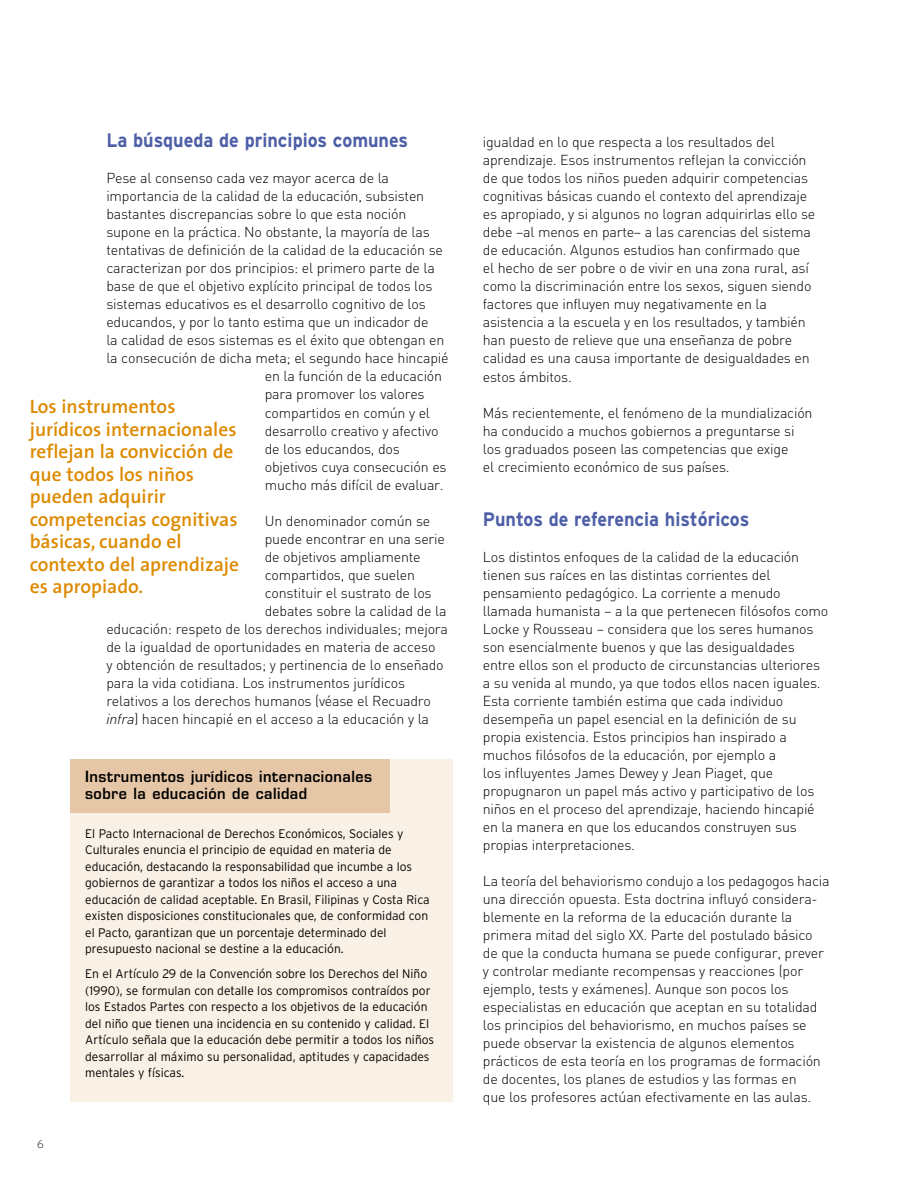
<style>
.page{position:relative;width:914px;height:1190px;background:#fff}
.page>*{position:absolute;margin:0;border:0;box-sizing:border-box;transform-origin:0 0}
.t1{font:600 19.5px/22.5px "The Sans";color:#dd8a00}
.t2{font:700 19.5px "Interstate";color:#4e5fa7;scale:.92 1}
.t3{font:600 15px/17.2px "Eurostile";letter-spacing:.035em;color:#000;scale:.95 1}
.t4{font:300 14.25px/18px "DIN";letter-spacing:-.015em;color:#000}
.t5{font:300 12.3px/16.5px "Interstate";color:#000}
.t6{font:200 10.8px "Interstate";color:#000}
.s1{font-style:italic}
</style>
<div class="page">
<div style="left:70px;top:759px;width:383px;height:342px;background:#faf1e6"></div>
<div style="left:70px;top:759px;width:319px;height:54px;background:#e5c6a7"></div>
<h1 class="t2" style="left:106px;top:133px;width:329px">La búsqueda de principios comunes</h1>
<p class="t4" style="left:106px;top:171px;width:284px">Pese al consenso cada vez mayor acerca de la</p>
<p class="t4" style="left:106px;top:189px;width:319px">importancia de la calidad de la educación, subsisten</p>
<p class="t4" style="left:106px;top:207px;width:301px">bastantes discrepancias sobre lo que esta noción</p>
<p class="t4" style="left:106px;top:225px;width:325px">supone en la práctica. No obstante, la mayoría de las</p>
<p class="t4" style="left:106px;top:243px;width:338px">tentativas de definición de la calidad de la educación se</p>
<p class="t4" style="left:106px;top:261px;width:330px">caracterizan por dos principios: el primero parte de la</p>
<p class="t4" style="left:106px;top:279px;width:327px">base de que el objetivo explícito principal de todos los</p>
<p class="t4" style="left:106px;top:297px;width:321px">sistemas educativos es el desarrollo cognitivo de los</p>
<p class="t4" style="left:106px;top:315px;width:324px">educandos, y por lo tanto estima que un indicador de</p>
<p class="t4" style="left:106px;top:333px;width:339px">la calidad de esos sistemas es el éxito que obtengan en</p>
<p class="t4" style="left:106px;top:351px;width:344px">la consecución de dicha meta; el segundo hace hincapié</p>
<p class="t4" style="left:265px;top:369px;width:179px">en la función de la educación</p>
<p class="t4" style="left:265px;top:387px;width:161px">para promover los valores</p>
<p class="t4" style="left:265px;top:405px;width:167px">compartidos en común y el</p>
<p class="t4" style="left:265px;top:423px;width:175px">desarrollo creativo y afectivo</p>
<p class="t4" style="left:265px;top:441px;width:137px">de los educandos, dos</p>
<p class="t4" style="left:265px;top:459px;width:183px">objetivos cuya consecución es</p>
<p class="t4" style="left:265px;top:477px;width:180px">mucho más difícil de evaluar.</p>
<p class="t4" style="left:265px;top:513px;width:167px">Un denominador común se</p>
<p class="t4" style="left:265px;top:531px;width:182px">puede encontrar en una serie</p>
<p class="t4" style="left:265px;top:549px;width:157px">de objetivos ampliamente</p>
<p class="t4" style="left:265px;top:567px;width:152px">compartidos, que suelen</p>
<p class="t4" style="left:265px;top:585px;width:168px">constituir el sustrato de los</p>
<p class="t4" style="left:265px;top:603px;width:183px">debates sobre la calidad de la</p>
<p class="t4" style="left:106px;top:621px;width:343px">educación: respeto de los derechos individuales; mejora</p>
<p class="t4" style="left:106px;top:639px;width:330px">de la igualdad de oportunidades en materia de acceso</p>
<p class="t4" style="left:106px;top:657px;width:339px">y obtención de resultados; y pertinencia de lo enseñado</p>
<p class="t4" style="left:106px;top:675px;width:300px">para la vida cotidiana. Los instrumentos jurídicos</p>
<p class="t4" style="left:106px;top:693px;width:326px">relativos a los derechos humanos (véase el Recuadro</p>
<p class="t4" style="left:106px;top:711px;width:324px"><span class="s1">infra</span>) hacen hincapié en el acceso a la educación y la</p>
<h1 class="t1" style="left:30px;top:397px;width:211px">Los instrumentos jurídicos internacionales reflejan la convicción de que todos los niños pueden adquirir competencias cognitivas básicas, cuando el contexto del aprendizaje es apropiado.</h1>
<p class="t3" style="left:85px;top:769px;width:303px">Instrumentos jurídicos internacionales sobre la educación de calidad</p>
<p class="t6" style="left:37px;top:1140px;width:8px">6</p>
<p class="t5" style="left:85px;top:826px;width:346px">El Pacto Internacional de Derechos Económicos, Sociales y Culturales enuncia el principio de equidad en materia de educación, destacando la responsabilidad que incumbe a los gobiernos de garantizar a todos los niños el acceso a una educación de calidad aceptable. En Brasil, Filipinas y Costa Rica existen disposiciones constitucionales que, de conformidad con el Pacto, garantizan que un porcentaje determinado del presupuesto nacional se destine a la educación.</p>
<p class="t5" style="left:85px;top:966px;width:350px">En el Artículo 29 de la Convención sobre los Derechos del Niño (1990), se formulan con detalle los compromisos contraídos por los Estados Partes con respecto a los objetivos de la educación del niño que tienen una incidencia en su contenido y calidad. El Artículo señala que la educación debe permitir a todos los niños desarrollar al máximo su personalidad, aptitudes y capacidades mentales y físicas.</p>
<p class="t4" style="left:483px;top:135px;width:334px">igualdad en lo que respecta a los resultados del aprendizaje. Esos instrumentos reflejan la convicción de que todos los niños pueden adquirir competencias cognitivas básicas cuando el contexto del aprendizaje es apropiado, y si algunos no logran adquirirlas ello se debe –al menos en parte– a las carencias del sistema de educación. Algunos estudios han confirmado que<br>el hecho de ser pobre o de vivir en una zona rural, así como la discriminación entre los sexos, siguen siendo factores que influyen muy negativamente en la asistencia a la escuela y en los resultados, y también han puesto de relieve que una enseñanza de pobre calidad es una causa importante de desigualdades en estos ámbitos.</p>
<p class="t4" style="left:483px;top:405px;width:331px">Más recientemente, el fenómeno de la mundialización ha conducido a muchos gobiernos a preguntarse si los graduados poseen las competencias que exige<br>el crecimiento económico de sus países.</p>
<h1 class="t2" style="left:483px;top:511px;width:291px">Puntos de referencia históricos</h1>
<p class="t4" style="left:483px;top:549px;width:347px">Los distintos enfoques de la calidad de la educación tienen sus raíces en las distintas corrientes del pensamiento pedagógico. La corriente a menudo llamada humanista – a la que pertenecen filósofos como Locke y Rousseau – considera que los seres humanos son esencialmente buenos y que las desigualdades entre ellos son el producto de circunstancias ulteriores a su venida al mundo, ya que todos ellos nacen iguales.<br>Esta corriente también estima que cada individuo desempeña un papel esencial en la definición de su propia existencia. Estos principios han inspirado a muchos filósofos de la educación, por ejemplo a<br>los influyentes James Dewey y Jean Piaget, que propugnaron un papel más activo y participativo de los niños en el proceso del aprendizaje, haciendo hincapié en la manera en que los educandos construyen sus propias interpretaciones.</p>
<p class="t4" style="left:483px;top:873px;width:348px">La teoría del behaviorismo condujo a los pedagogos hacia una dirección opuesta. Esta doctrina influyó considera&shy;blemente en la reforma de la educación durante la primera mitad del siglo XX. Parte del postulado básico de que la conducta humana se puede configurar, prever y controlar mediante recompensas y reacciones (por ejemplo, tests y exámenes). Aunque son pocos los especialistas en educación que aceptan en su totalidad los principios del behaviorismo, en muchos países se puede observar la existencia de algunos elementos prácticos de esta teoría en los programas de formación de docentes, los planes de estudios y las formas en<br>que los profesores actúan efectivamente en las aulas.</p>
</div>
